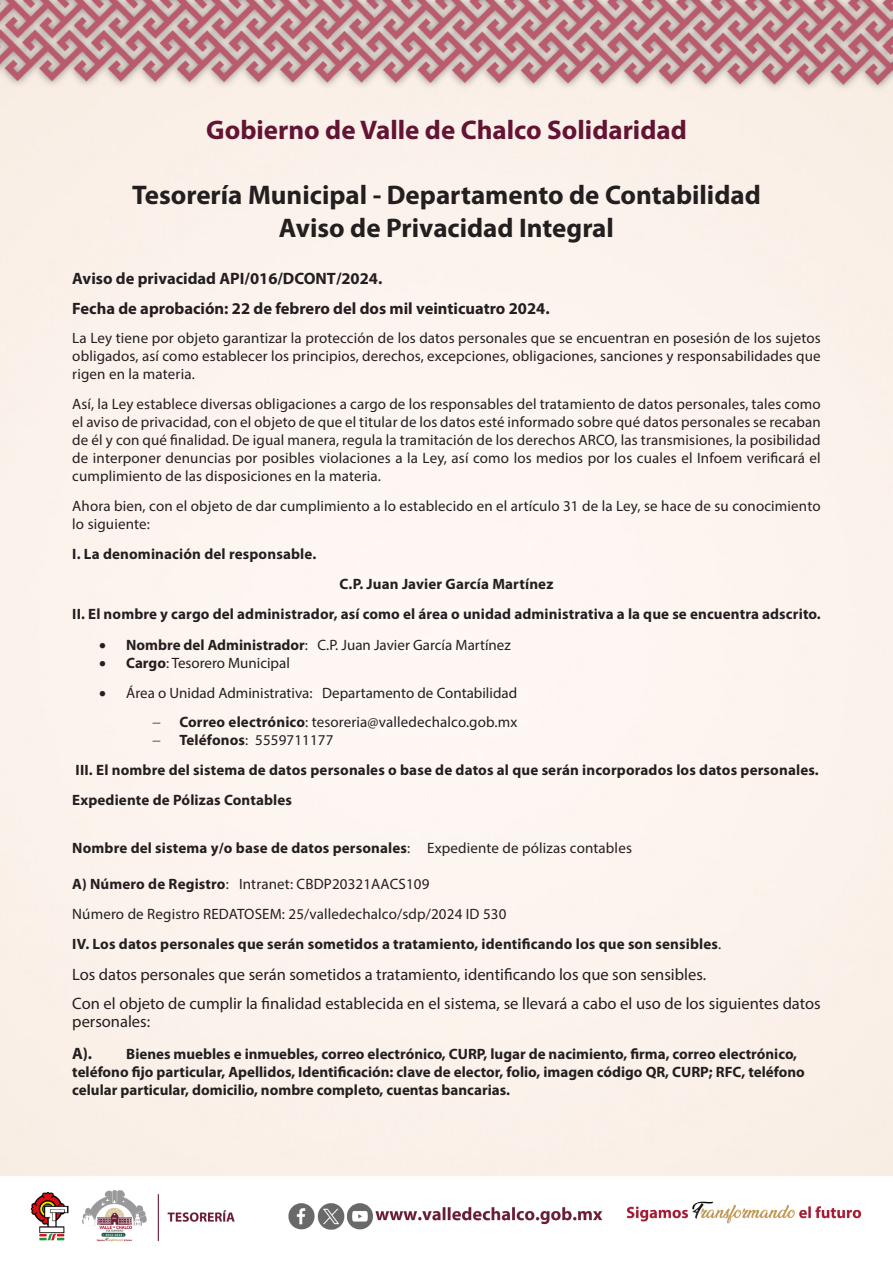
<style>
.page{position:relative;width:893px;height:1263px;background:#fff}
.page>*{position:absolute;margin:0;border:0;box-sizing:border-box;transform-origin:0 0}
.Estilo_de_párrafo_1{font:700 27px "Myriad Pro";color:#231f20}
.Estilo_de_párrafo_1-2{font:700 27px "Myriad Pro";color:#631334}
.t1{font:16.5px/17.5px "Myriad Pro";color:#231f20}
.t2{font:700 16.5px "Myriad Pro";color:#231f20}
.t3{font:15px/18px "Myriad Pro";letter-spacing:.01em;color:#231f20;text-align:justify}
.t4{font:700 15px/18px "Myriad Pro";letter-spacing:.01em;color:#231f20}
.s1{font-weight:700}
.s2{font-weight:400}
</style>
<div class="page">
<img style="left:0;top:0;width:893px;height:1242px">
<svg style="left:153px;top:722px;width:12px;height:6px"></svg>
<svg style="left:153px;top:740px;width:12px;height:6px"></svg>
<p class="Estilo_de_párrafo_1-2" style="left:206px;top:113px;width:482px">Gobierno de Valle de Chalco Solidaridad</p>
<p class="Estilo_de_párrafo_1" style="left:132px;top:177px;width:630px">Tesorería Municipal - Departamento de Contabilidad</p>
<p class="Estilo_de_párrafo_1" style="left:279px;top:210px;width:336px">Aviso de Privacidad Integral</p>
<p class="t2" style="left:72px;top:268px;width:312px">Aviso de privacidad API/016/DCONT/2024.</p>
<p class="t2" style="left:72px;top:298px;width:479px">Fecha de aprobación: 22 de febrero del dos mil veinticuatro 2024.</p>
<p class="t3" style="left:72px;top:328px;width:750px">La Ley tiene por objeto garantizar la protección de los datos personales que se encuentran en posesión de los sujetos obligados, así como establecer los principios, derechos, excepciones, obligaciones, sanciones y responsabilidades que rigen en la materia.</p>
<p class="t3" style="left:72px;top:394px;width:750px">Así, la Ley establece diversas obligaciones a cargo de los responsables del tratamiento de datos personales, tales como el aviso de privacidad, con el objeto de que el titular de los datos esté informado sobre qué datos personales se recaban de él y con qué finalidad. De igual manera, regula la tramitación de los derechos ARCO, las transmisiones, la posibilidad de interponer denuncias por posibles violaciones a la Ley, así como los medios por los cuales el Infoem verificará el cumplimiento de las disposiciones en la materia.</p>
<p class="t3" style="left:72px;top:496px;width:750px">Ahora bien, con el objeto de dar cumplimiento a lo establecido en el artículo 31 de la Ley, se hace de su conocimiento lo siguiente:</p>
<p class="t4" style="left:72px;top:544px;width:245px">I. La denominación del responsable.</p>
<p class="t4" style="left:340px;top:574px;width:215px">C.P. Juan Javier García Martínez</p>
<p class="t4" style="left:72px;top:604px;width:750px">II. El nombre y cargo del administrador, así como el área o unidad administrativa a la que se encuentra adscrito.</p>
<p class="t3" style="left:99px;top:636px;width:413px">• <span class="s1">Nombre del Administrador</span>: C.P. Juan Javier García Martínez</p>
<p class="t3" style="left:99px;top:654px;width:192px">• <span class="s1">Cargo</span>: Tesorero Municipal</p>
<p class="t3" style="left:99px;top:684px;width:419px">• Área o Unidad Administrativa: Departamento de Contabilidad</p>
<p class="t3" style="left:179px;top:712px;width:340px"><span class="s1">Correo electrónico</span>: tesoreria@valledechalco.gob.mx</p>
<p class="t3" style="left:179px;top:730px;width:156px"><span class="s1">Teléfonos</span>: 5559711177</p>
<p class="t4" style="left:76px;top:760px;width:745px">III. El nombre del sistema de datos personales o base de datos al que serán incorporados los datos personales.</p>
<p class="t4" style="left:72px;top:790px;width:221px">Expediente de Pólizas Contables</p>
<p class="t4" style="left:72px;top:838px;width:561px">Nombre del sistema y/o base de datos personales<span class="s2">: Expediente de pólizas contables</span></p>
<p class="t3" style="left:72px;top:874px;width:359px"><span class="s1">A) Número de Registro</span>: Intranet: CBDP20321AACS109</p>
<p class="t3" style="left:72px;top:904px;width:436px">Número de Registro REDATOSEM: 25/valledechalco/sdp/2024 ID 530</p>
<p class="t4" style="left:72px;top:934px;width:651px">IV. Los datos personales que serán sometidos a tratamiento, identificando los que son sensibles<span class="s2">.</span></p>
<p class="t1" style="left:72px;top:965px;width:635px">Los datos personales que serán sometidos a tratamiento, identificando los que son sensibles.</p>
<p class="t1" style="left:72px;top:995px;width:750px">Con el objeto de cumplir la finalidad establecida en el sistema, se llevará a cabo el uso de los siguientes datos personales:</p>
<p class="t2" style="left:72px;top:1042px;width:21px">A).</p>
<p class="t4" style="left:72px;top:1044px;width:734px;text-indent:54px">Bienes muebles e inmuebles, correo electrónico, CURP, lugar de nacimiento, firma, correo electrónico, teléfono fijo particular, Apellidos, Identificación: clave de elector, folio, imagen código QR, CURP; RFC, teléfono celular particular, domicilio, nombre completo, cuentas bancarias.</p>
</div>
